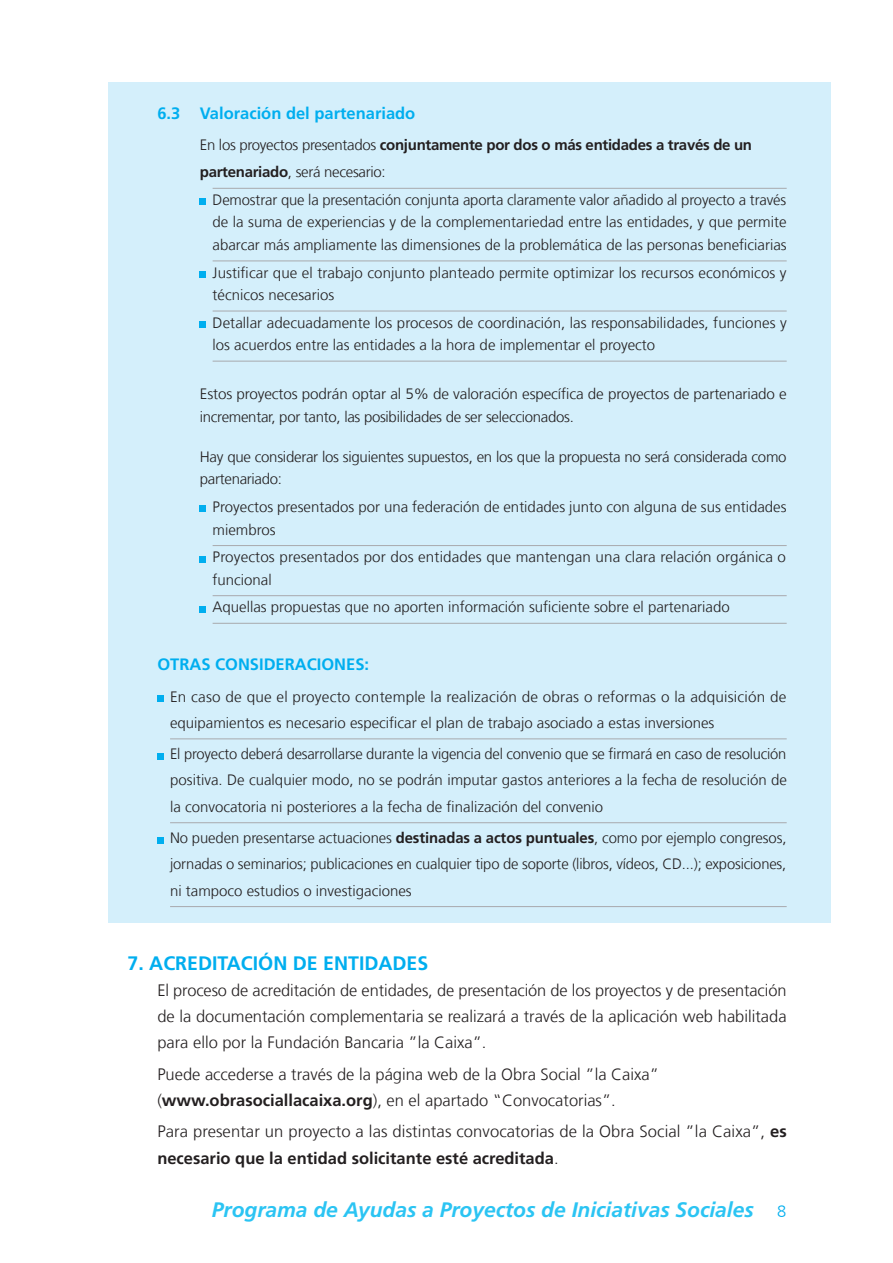
<style>
.page{position:relative;width:893px;height:1263px;background:#fff}
.page>*{position:absolute;margin:0;border:0;box-sizing:border-box;transform-origin:0 0}
.t1{font:italic 700 21px "La Caixa Frutiger";color:#2bc4f3}
.t2{font:700 19.5px "La Caixa Frutiger";color:#00aeef}
.t3{font:300 16.5px/26.2px "La Caixa Frutiger";color:#231f20}
.t4{font:700 16.5px "La Caixa Frutiger";color:#00aeef}
.t5{font:300 15px/22.5px "La Caixa Frutiger";color:#231f20}
.t6{font:700 15px/27.6px "La Caixa Frutiger";letter-spacing:-.02em;color:#231f20}
.t7{font:300 15px/22.5px "La Caixa Frutiger";letter-spacing:-.02em;color:#231f20}
.s1{font-weight:300}
.s2{font-weight:700}
.s3{font-weight:300;font-style:normal;font-size:16.5px;color:#00aeef}
</style>
<div class="page">
<div style="left:108px;top:82px;width:723px;height:841px;background:#d4effb"></div>
<hr style="left:213px;top:188px;width:574px;height:1px;background:#a8a9ad">
<hr style="left:213px;top:261px;width:574px;height:1px;background:#a8a9ad">
<hr style="left:213px;top:311px;width:574px;height:1px;background:#a8a9ad">
<hr style="left:213px;top:361px;width:574px;height:1px;background:#a8a9ad">
<hr style="left:213px;top:545px;width:574px;height:1px;background:#a8a9ad">
<hr style="left:213px;top:595px;width:574px;height:1px;background:#a8a9ad">
<hr style="left:213px;top:623px;width:574px;height:1px;background:#a8a9ad">
<hr style="left:170px;top:738px;width:617px;height:1px;background:#a8a9ad">
<hr style="left:170px;top:822px;width:617px;height:1px;background:#a8a9ad">
<hr style="left:170px;top:906px;width:617px;height:1px;background:#a8a9ad">
<svg style="left:200px;top:199px;width:6px;height:6px"></svg>
<svg style="left:200px;top:271px;width:6px;height:6px"></svg>
<div style="left:200px;top:321px;width:6px;height:7px;background:#00aeef"></div>
<svg style="left:200px;top:506px;width:6px;height:6px"></svg>
<svg style="left:200px;top:556px;width:6px;height:6px"></svg>
<svg style="left:200px;top:606px;width:6px;height:6px"></svg>
<div style="left:157px;top:695px;width:6px;height:7px;background:#00aeef"></div>
<svg style="left:157px;top:753px;width:6px;height:6px"></svg>
<svg style="left:157px;top:837px;width:6px;height:6px"></svg>
<p class="t4" style="left:157px;top:103px;width:260px">6.3 Valoración del partenariado</p>
<p class="t6" style="left:200px;top:131px;width:554px"><span class="s1">En los proyectos presentados</span> conjuntamente por dos o más entidades a través de un partenariado<span class="s1">, será necesario:</span></p>
<p class="t5" style="left:213px;top:189px;width:576px;text-align:justify">Demostrar que la presentación conjunta aporta claramente valor añadido al proyecto a través de la suma de experiencias y de la complementariedad entre las entidades, y que permite abarcar más ampliamente las dimensiones de la problemática de las personas beneficiarias</p>
<p class="t5" style="left:213px;top:261px;width:575px">Justificar que el trabajo conjunto planteado permite optimizar los recursos económicos y técnicos necesarios</p>
<p class="t5" style="left:213px;top:311px;width:576px">Detallar adecuadamente los procesos de coordinación, las responsabilidades, funciones y los acuerdos entre las entidades a la hora de implementar el proyecto</p>
<p class="t5" style="left:200px;top:383px;width:588px">Estos proyectos podrán optar al 5% de valoración específica de proyectos de partenariado e incrementar, por tanto, las posibilidades de ser seleccionados.</p>
<p class="t7" style="left:200px;top:446px;width:588px">Hay que considerar los siguientes supuestos, en los que la propuesta no será considerada como partenariado:</p>
<p class="t5" style="left:213px;top:496px;width:575px">Proyectos presentados por una federación de entidades junto con alguna de sus entidades miembros</p>
<p class="t5" style="left:213px;top:546px;width:575px">Proyectos presentados por dos entidades que mantengan una clara relación orgánica o funcional</p>
<p class="t5" style="left:213px;top:596px;width:519px">Aquellas propuestas que no aporten información suficiente sobre el partenariado</p>
<p class="t4" style="left:157px;top:655px;width:213px">OTRAS CONSIDERACIONES:</p>
<p class="t5" style="left:170px;top:683px;width:618px;line-height:26.2px">En caso de que el proyecto contemple la realización de obras o reformas o la adquisición de equipamientos es necesario especificar el plan de trabajo asociado a estas inversiones</p>
<p class="t5" style="left:170px;top:741px;width:618px;line-height:26.2px;text-align:justify">El proyecto deberá desarrollarse durante la vigencia del convenio que se firmará en caso de resolución positiva. De cualquier modo, no se podrán imputar gastos anteriores a la fecha de resolución de la convocatoria ni posteriores a la fecha de finalización del convenio</p>
<p class="t5" style="left:170px;top:825px;width:618px;line-height:26.2px;text-align:justify">No pueden presentarse actuaciones <span class="s2">destinadas a actos puntuales</span>, como por ejemplo congresos, jornadas o seminarios; publicaciones en cualquier tipo de soporte (libros, vídeos, CD...); exposiciones, ni tampoco estudios o investigaciones</p>
<h2 class="t2" style="left:128px;top:951px;width:302px">7. ACREDITACIÓN DE ENTIDADES</h2>
<p class="t3" style="left:157px;top:977px;width:631px;text-align:justify">El proceso de acreditación de entidades, de presentación de los proyectos y de presentación de la documentación complementaria se realizará a través de la aplicación web habilitada para ello por la Fundación Bancaria ”la Caixa”.</p>
<p class="t3" style="left:157px;top:1061px;width:503px">Puede accederse a través de la página web de la Obra Social ”la Caixa” (<span class="s2">www.obrasociallacaixa.org</span>), en el apartado “Convocatorias”.</p>
<p class="t3" style="left:157px;top:1119px;width:631px">Para presentar un proyecto a las distintas convocatorias de la Obra Social ”la Caixa”, <span class="s2">es necesario que la entidad solicitante esté acreditada</span>.</p>
<h1 class="t1" style="left:212px;top:1197px;width:576px">Programa de Ayudas a Proyectos de Iniciativas Sociales <span class="s3">8</span></h1>
</div>
